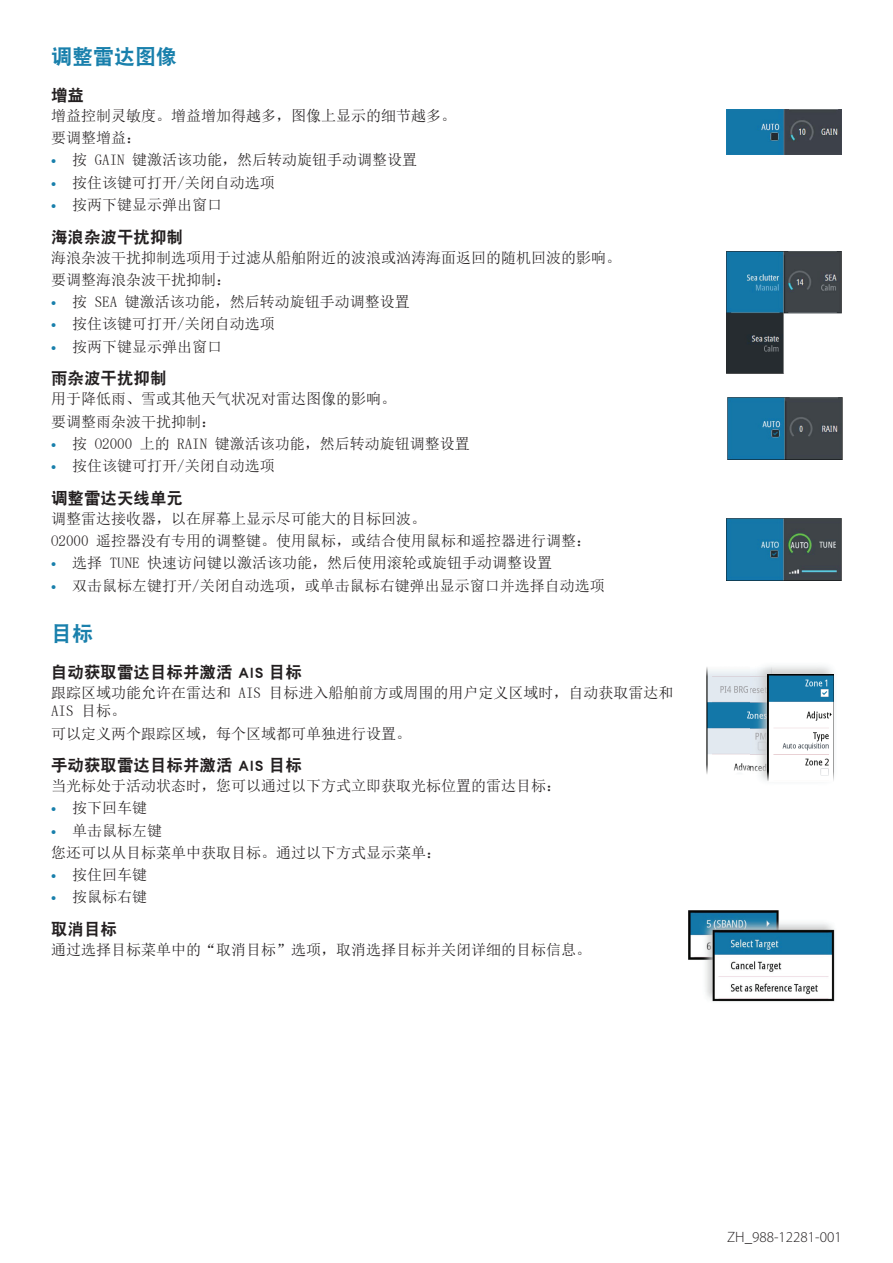
<style>
.page{position:relative;width:893px;height:1263px;background:#fff}
.page>*{position:absolute;margin:0;border:0;box-sizing:border-box;transform-origin:0 0}
.t1{font:21px "DFP Hei W9";color:#1980ac}
.t2{font:16.5px "DFP Hei W9";color:#231f20}
.t3{font:15px/22.2px "Sim Sun";color:#231f20}
.t4{font:300 15px "Myriad Pro";color:#231f20}
.s1{font-family:"Myriad Pro";font-weight:700;color:#1980ac}
</style>
<div class="page">
<img style="left:727px;top:110px;width:115px;height:44px">
<img style="left:727px;top:251px;width:115px;height:123px">
<img style="left:727px;top:397px;width:115px;height:62px">
<img style="left:727px;top:518px;width:115px;height:62px">
<img style="left:706px;top:667px;width:44px;height:107px">
<img style="left:750px;top:666px;width:84px;height:115px">
<img style="left:767px;top:674px;width:66px;height:107px">
<img style="left:688px;top:911px;width:147px;height:91px">
<h1 class="t1" style="left:51px;top:45px;width:127px">调整雷达图像</h1>
<p class="t2" style="left:51px;top:86px;width:34px">增益</p>
<p class="t3" style="left:51px;top:104px;width:406px">增益控制灵敏度。增益增加得越多，图像上显示的细节越多。要调整增益：</p>
<p class="t3" style="left:51px;top:149px;width:368px"><span class="s1">•</span> 按 GAIN 键激活该功能，然后转动旋钮手动调整设置</p>
<p class="t3" style="left:51px;top:171px;width:225px"><span class="s1">•</span> 按住该键可打开/关闭自动选项</p>
<p class="t3" style="left:51px;top:193px;width:173px"><span class="s1">•</span> 按两下键显示弹出窗口</p>
<p class="t2" style="left:51px;top:228px;width:133px">海浪杂波干扰抑制</p>
<p class="t3" style="left:51px;top:246px;width:571px">海浪杂波干扰抑制选项用于过滤从船舶附近的波浪或汹涛海面返回的随机回波的影响。要调整海浪杂波干扰抑制：</p>
<p class="t3" style="left:51px;top:291px;width:360px"><span class="s1">•</span> 按 SEA 键激活该功能，然后转动旋钮手动调整设置</p>
<p class="t3" style="left:51px;top:313px;width:225px"><span class="s1">•</span> 按住该键可打开/关闭自动选项</p>
<p class="t3" style="left:51px;top:335px;width:173px"><span class="s1">•</span> 按两下键显示弹出窗口</p>
<p class="t2" style="left:51px;top:369px;width:117px">雨杂波干扰抑制</p>
<p class="t3" style="left:51px;top:388px;width:346px">用于降低雨、雪或其他天气状况对雷达图像的影响。要调整雨杂波干扰抑制：</p>
<p class="t3" style="left:51px;top:432px;width:420px"><span class="s1">•</span> 按 O2000 上的 RAIN 键激活该功能，然后转动旋钮调整设置</p>
<p class="t3" style="left:51px;top:455px;width:225px"><span class="s1">•</span> 按住该键可打开/关闭自动选项</p>
<p class="t2" style="left:51px;top:489px;width:133px">调整雷达天线单元</p>
<p class="t3" style="left:51px;top:507px;width:541px">调整雷达接收器，以在屏幕上显示尽可能大的目标回波。<br>O2000 遥控器没有专用的调整键。使用鼠标，或结合使用鼠标和遥控器进行调整：</p>
<p class="t3" style="left:51px;top:552px;width:503px"><span class="s1">•</span> 选择 TUNE 快速访问键以激活该功能，然后使用滚轮或旋钮手动调整设置</p>
<p class="t3" style="left:51px;top:574px;width:555px"><span class="s1">•</span> 双击鼠标左键打开/关闭自动选项，或单击鼠标右键弹出显示窗口并选择自动选项</p>
<h1 class="t1" style="left:51px;top:622px;width:43px">目标</h1>
<p class="t2" style="left:51px;top:663px;width:252px">自动获取雷达目标并激活 AIS 目标</p>
<p class="t3" style="left:51px;top:684px;width:624px;line-height:18px">跟踪区域功能允许在雷达和 AIS 目标进入船舶前方或周围的用户定义区域时，自动获取雷达和<br>AIS 目标。</p>
<p class="t3" style="left:51px;top:722px;width:361px">可以定义两个跟踪区域，每个区域都可单独进行设置。</p>
<p class="t2" style="left:51px;top:756px;width:252px">手动获取雷达目标并激活 AIS 目标</p>
<p class="t3" style="left:51px;top:775px;width:511px">当光标处于活动状态时，您可以通过以下方式立即获取光标位置的雷达目标：</p>
<p class="t3" style="left:51px;top:797px;width:98px"><span class="s1">•</span> 按下回车键</p>
<p class="t3" style="left:51px;top:819px;width:391px"><span class="s1">•</span> 单击鼠标左键<br>您还可以从目标菜单中获取目标。通过以下方式显示菜单：</p>
<p class="t3" style="left:51px;top:864px;width:98px"><span class="s1">•</span> 按住回车键</p>
<p class="t3" style="left:51px;top:886px;width:98px"><span class="s1">•</span> 按鼠标右键</p>
<p class="t2" style="left:51px;top:920px;width:67px">取消目标</p>
<p class="t3" style="left:51px;top:939px;width:541px">通过选择目标菜单中的“取消目标”选项，取消选择目标并关闭详细的目标信息。</p>
<p class="t4" style="left:727px;top:1228px;width:116px">ZH_988-12281-001</p>
</div>
